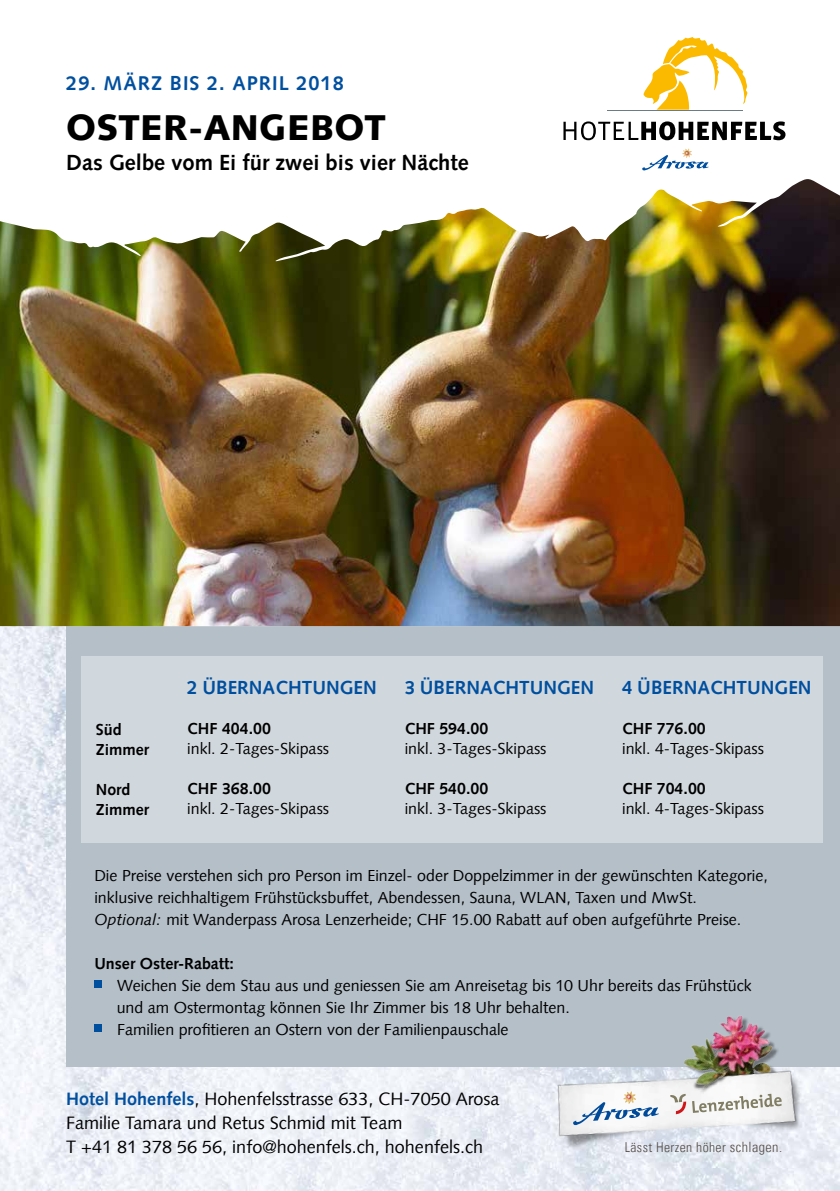
<style>
.page{position:relative;width:840px;height:1191px;background:#fff}
.page>*{position:absolute;margin:0;border:0;box-sizing:border-box;transform-origin:0 0}
.t1{font:900 36px "Syntax Com";letter-spacing:.01em;color:#000}
.t2{font:700 22px "Syntax Com";color:#000}
.t3{font:700 20px "Syntax Com";letter-spacing:.05em;color:#004f9f}
.t4{font:700 19px "Syntax Com";color:#004f9f}
.t5{font:18px/24px "Syntax Com";color:#000}
.t6{font:16px/22px "Syntax Com";color:#000}
.t7{font:700 16px/20px "Syntax Com";color:#000}
.t8{font:13.6px "Univers Com 47 Light Cond";letter-spacing:.03em;color:#544b45}
.s1{font-style:italic}
.s2{font-weight:700;color:#004f9f}
.s3{font-size:14.2px}
</style>
<div class="page">
<img style="left:0;top:626px;width:839px;height:565px">
<div style="left:66px;top:422px;width:773px;height:645px;background:#b5bfc8"></div>
<svg style="left:563px;top:121px;width:222px;height:19px"></svg>
<svg style="left:643px;top:37px;width:104px;height:73px"></svg>
<hr style="left:606px;top:110px;width:136px;height:1px;background:#6b7c85">
<svg style="left:642px;top:149px;width:66px;height:21px"></svg>
<img style="left:546px;top:1092px;width:7px;height:60px">
<img style="left:553px;top:1067px;width:90px;height:85px">
<svg style="left:571px;top:1091px;width:72px;height:35px"></svg>
<img style="left:643px;top:1016px;width:167px;height:136px">
<img style="left:0;top:179px;width:839px;height:447px">
<img style="left:184px;top:180px;width:618px;height:81px">
<div style="left:94px;top:980px;width:8px;height:8px;background:#004f9f"></div>
<div style="left:94px;top:1024px;width:8px;height:8px;background:#004f9f"></div>
<div style="left:81px;top:656px;width:741px;height:186px;background:#d1d8dd"></div>
<p class="t3" style="left:66px;top:71px;width:279px">29. MÄRZ BIS 2. APRIL 2018</p>
<h1 class="t1" style="left:66px;top:105px;width:320px">OSTER-ANGEBOT</h1>
<h2 class="t2" style="left:66px;top:149px;width:404px">Das Gelbe vom Ei für zwei bis vier Nächte</h2>
<p class="t7" style="left:96px;top:720px;width:55px">Süd<br>Zimmer</p>
<p class="t7" style="left:96px;top:780px;width:55px">Nord<br>Zimmer</p>
<p class="t4" style="left:187px;top:676px;width:191px">2 ÜBERNACHTUNGEN</p>
<p class="t7" style="left:187px;top:718px;width:85px">CHF 404.00</p>
<p class="t6" style="left:187px;top:738px;width:143px">inkl. 2-Tages-Skipass</p>
<p class="t7" style="left:187px;top:778px;width:85px">CHF 368.00</p>
<p class="t6" style="left:187px;top:798px;width:143px">inkl. 2-Tages-Skipass</p>
<p class="t4" style="left:404px;top:676px;width:191px">3 ÜBERNACHTUNGEN</p>
<p class="t7" style="left:404px;top:718px;width:85px">CHF 594.00</p>
<p class="t6" style="left:404px;top:738px;width:143px">inkl. 3-Tages-Skipass</p>
<p class="t7" style="left:404px;top:778px;width:85px">CHF 540.00</p>
<p class="t6" style="left:404px;top:798px;width:143px">inkl. 3-Tages-Skipass</p>
<p class="t4" style="left:621px;top:676px;width:191px">4 ÜBERNACHTUNGEN</p>
<p class="t7" style="left:621px;top:718px;width:85px">CHF 776.00</p>
<p class="t6" style="left:621px;top:738px;width:143px">inkl. 4-Tages-Skipass</p>
<p class="t7" style="left:621px;top:778px;width:85px">CHF 704.00</p>
<p class="t6" style="left:621px;top:798px;width:143px">inkl. 4-Tages-Skipass</p>
<p class="t6" style="left:94px;top:864px;width:674px">Die Preise verstehen sich pro Person im Einzel- oder Doppelzimmer in der gewünschten Kategorie, inklusive reichhaltigem Frühstücksbuffet, Abendessen, Sauna, WLAN, Taxen und MwSt.<br><span class="s1">Optional:</span> mit Wanderpass Arosa Lenzerheide; CHF 15.00 Rabatt auf oben aufgeführte Preise.</p>
<p class="t7" style="left:94px;top:953px;width:141px">Unser Oster-Rabatt:</p>
<p class="t6" style="left:117px;top:974px;width:636px">Weichen Sie dem Stau aus und geniessen Sie am Anreisetag bis 10 Uhr bereits das Frühstück und am Ostermontag können Sie Ihr Zimmer bis 18 Uhr behalten.<br>Familien profitieren an Ostern von der Familienpauschale</p>
<p class="t5" style="left:66px;top:1086px;width:434px"><span class="s2">Hotel Hohenfels</span>, Hohenfelsstrasse 633, CH-7050 Arosa<br>Familie Tamara und Retus Schmid mit Team<br>T +41 81 378 56 56, info@hohenfels.ch, hohenfels.ch</p>
<p class="t8" style="left:624px;top:1139px;width:159px">Lässt Herzen höher <span class="s3">schlagen.</span></p>
</div>
